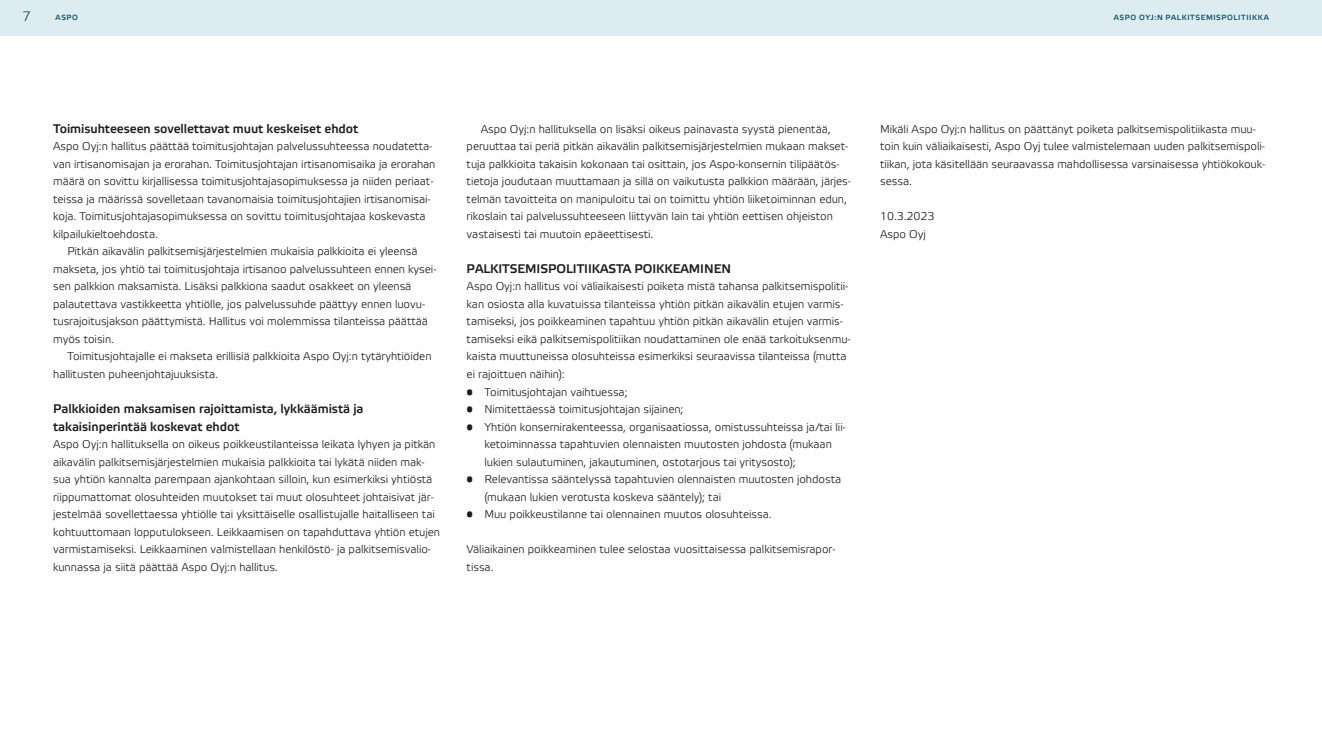
<style>
.page{position:relative;width:1322px;height:745px;background:#fff}
.page>*{position:absolute;margin:0;border:0;box-sizing:border-box;transform-origin:0 0}
.t1{font:13.75px "Etelka Light Pro";color:#165569}
.t2{font:700 12.5px/17.5px "Etelka Light Pro";letter-spacing:-.005em;color:#1d1d1b}
.t3{font:300 11.25px/17.5px "Etelka";letter-spacing:-.005em;color:#1d1d1b}
.t4{font:700 7.5px "Etelka Light Pro";letter-spacing:.085em;color:#165569}
</style>
<div class="page">
<div style="left:0;top:0;width:1322px;height:35px;background:#dcecf1"></div>
<p class="t1" style="left:22px;top:9px;width:10px">7</p>
<p class="t4" style="left:55px;top:14px;width:24px">ASPO</p>
<p class="t4" style="left:1113px;top:14px;width:157px">ASPO OYJ:N PALKITSEMISPOLITIIKKA</p>
<p class="t2" style="left:53px;top:120px;width:307px">Toimisuhteeseen sovellettavat muut keskeiset ehdot</p>
<p class="t3" style="left:53px;top:138px;width:381px">Aspo Oyj:n hallitus päättää toimitusjohtajan palvelussuhteessa noudatetta-</p>
<p class="t3" style="left:53px;top:155px;width:384px">van irtisanomisajan ja erorahan. Toimitusjohtajan irtisanomisaika ja erorahan</p>
<p class="t3" style="left:53px;top:173px;width:382px">määrä on sovittu kirjallisessa toimitusjohtajasopimuksessa ja niiden periaat-</p>
<p class="t3" style="left:53px;top:190px;width:379px">teissa ja määrissä sovelletaan tavanomaisia toimitusjohtajien irtisanomisai-</p>
<p class="t3" style="left:53px;top:208px;width:374px">koja. Toimitusjohtajasopimuksessa on sovittu toimitusjohtajaa koskevasta</p>
<p class="t3" style="left:53px;top:225px;width:106px">kilpailukieltoehdosta.</p>
<p class="t3" style="left:67px;top:243px;width:352px">Pitkän aikavälin palkitsemisjärjestelmien mukaisia palkkioita ei yleensä</p>
<p class="t3" style="left:53px;top:260px;width:385px">makseta, jos yhtiö tai toimitusjohtaja irtisanoo palvelussuhteen ennen kysei-</p>
<p class="t3" style="left:53px;top:278px;width:360px">sen palkkion maksamista. Lisäksi palkkiona saadut osakkeet on yleensä</p>
<p class="t3" style="left:53px;top:295px;width:373px">palautettava vastikkeetta yhtiölle, jos palvelussuhde päättyy ennen luovu-</p>
<p class="t3" style="left:53px;top:313px;width:376px">tusrajoitusjakson päättymistä. Hallitus voi molemmissa tilanteissa päättää</p>
<p class="t3" style="left:53px;top:330px;width:62px">myös toisin.</p>
<p class="t3" style="left:67px;top:348px;width:366px">Toimitusjohtajalle ei makseta erillisiä palkkioita Aspo Oyj:n tytäryhtiöiden</p>
<p class="t3" style="left:53px;top:365px;width:166px">hallitusten puheenjohtajuuksista.</p>
<p class="t2" style="left:53px;top:400px;width:312px">Palkkioiden maksamisen rajoittamista, lykkäämistä ja takaisinperintää koskevat ehdot</p>
<p class="t3" style="left:53px;top:435px;width:388px">Aspo Oyj:n hallituksella on oikeus poikkeustilanteissa leikata lyhyen ja pitkän aikavälin palkitsemisjärjestelmien mukaisia palkkioita tai lykätä niiden mak&shy;sua yhtiön kannalta parempaan ajankohtaan silloin, kun esimerkiksi yhtiöstä riippumattomat olosuhteiden muutokset tai muut olosuhteet johtaisivat jär&shy;jestelmää sovellettaessa yhtiölle tai yksittäiselle osallistujalle haitalliseen tai kohtuuttomaan lopputulokseen. Leikkaamisen on tapahduttava yhtiön etujen varmistamiseksi. Leikkaaminen valmistellaan henkilöstö- ja palkitsemisvalio&shy;kunnassa ja siitä päättää Aspo Oyj:n hallitus.</p>
<p class="t3" style="left:467px;top:120px;width:386px;text-indent:14px">Aspo Oyj:n hallituksella on lisäksi oikeus painavasta syystä pienentää, peruuttaa tai periä pitkän aikavälin palkitsemisjärjestelmien mukaan makset&shy;tuja palkkioita takaisin kokonaan tai osittain, jos Aspo-konsernin tilipäätös&shy;tietoja joudutaan muuttamaan ja sillä on vaikutusta palkkion määrään, järjes&shy;telmän tavoitteita on manipuloitu tai on toimittu yhtiön liiketoiminnan edun, rikoslain tai palvelussuhteeseen liittyvän lain tai yhtiön eettisen ohjeiston vastaisesti tai muutoin epäeettisesti.</p>
<p class="t2" style="left:467px;top:260px;width:266px">PALKITSEMISPOLITIIKASTA POIKKEAMINEN</p>
<p class="t3" style="left:467px;top:278px;width:385px">Aspo Oyj:n hallitus voi väliaikaisesti poiketa mistä tahansa palkitsemispolitii&shy;kan osiosta alla kuvatuissa tilanteissa yhtiön pitkän aikavälin etujen varmis&shy;tamiseksi, jos poikkeaminen tapahtuu yhtiön pitkän aikavälin etujen varmis&shy;tamiseksi eikä palkitsemispolitiikan noudattaminen ole enää tarkoituksenmu&shy;kaista muuttuneissa olosuhteissa esimerkiksi seuraavissa tilanteissa (mutta ei rajoittuen näihin):</p>
<p class="t3" style="left:467px;top:383px;width:162px">• Toimitusjohtajan vaihtuessa;</p>
<p class="t3" style="left:467px;top:400px;width:218px">• Nimitettäessä toimitusjohtajan sijainen;</p>
<p class="t3" style="left:484px;top:418px;width:363px;text-indent:-18px">• Yhtiön konsernirakenteessa, organisaatiossa, omistussuhteissa ja/tai lii&shy;ketoiminnassa tapahtuvien olennaisten muutosten johdosta (mukaan lukien sulautuminen, jakautuminen, ostotarjous tai yritysosto);</p>
<p class="t3" style="left:484px;top:470px;width:358px;text-indent:-18px">• Relevantissa sääntelyssä tapahtuvien olennaisten muutosten johdosta (mukaan lukien verotusta koskeva sääntely); tai</p>
<p class="t3" style="left:467px;top:505px;width:307px">• Muu poikkeustilanne tai olennainen muutos olosuhteissa.</p>
<p class="t3" style="left:467px;top:540px;width:370px">Väliaikainen poikkeaminen tulee selostaa vuosittaisessa palkitsemisrapor&shy;tissa.</p>
<p class="t3" style="left:880px;top:120px;width:386px">Mikäli Aspo Oyj:n hallitus on päättänyt poiketa palkitsemispolitiikasta muu&shy;toin kuin väliaikaisesti, Aspo Oyj tulee valmistelemaan uuden palkitsemispoli&shy;tiikan, jota käsitellään seuraavassa mahdollisessa varsinaisessa yhtiökokouk&shy;sessa.</p>
<p class="t3" style="left:880px;top:208px;width:56px">10.3.2023<br>Aspo Oyj</p>
</div>
